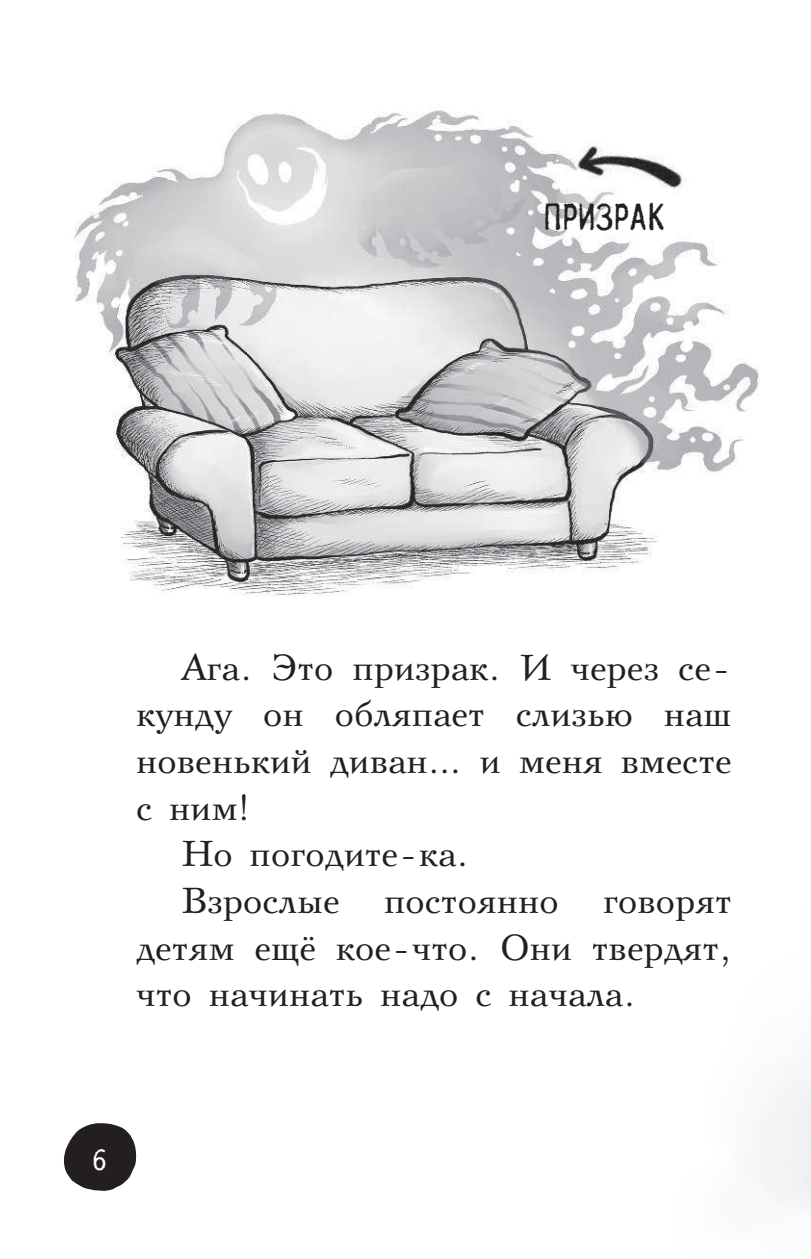
<style>
.page{position:relative;width:811px;height:1259px;background:#fff}
.page>*{position:absolute;margin:0;border:0;box-sizing:border-box;transform-origin:0 0}
.t1{font:36px "Svetlana";letter-spacing:.005em;color:#231f20}
.t2{font:36px "Ottisk";letter-spacing:.005em;color:#231f20}
.t3{font:28px "Ottisk";color:#fff}
</style>
<div class="page">
<img style="left:74px;top:104px;width:686px;height:493px">
<img style="left:564px;top:125px;width:132px;height:85px">
<svg style="left:64px;top:1123px;width:72px;height:68px"></svg>
<p class="t2" style="left:543px;top:203px;width:122px">ПриЗрак</p>
<p class="t1" style="left:181px;top:653px;width:551px">Ага. Это призрак. И через се-</p>
<p class="t1" style="left:136px;top:700px;width:597px">кунду он обляпает слизью наш</p>
<p class="t1" style="left:136px;top:746px;width:597px">новенький диван… и меня вместе</p>
<p class="t1" style="left:136px;top:793px;width:115px">с ним!</p>
<p class="t1" style="left:181px;top:839px;width:289px">Но погодите-ка.</p>
<p class="t1" style="left:181px;top:886px;width:551px">Взрослые постоянно говорят</p>
<p class="t1" style="left:136px;top:933px;width:597px">детям ещё кое-что. Они твердят,</p>
<p class="t1" style="left:136px;top:979px;width:501px">что начинать надо с начала.</p>
<p class="t3" style="left:93px;top:1148px;width:15px">6</p>
</div>
